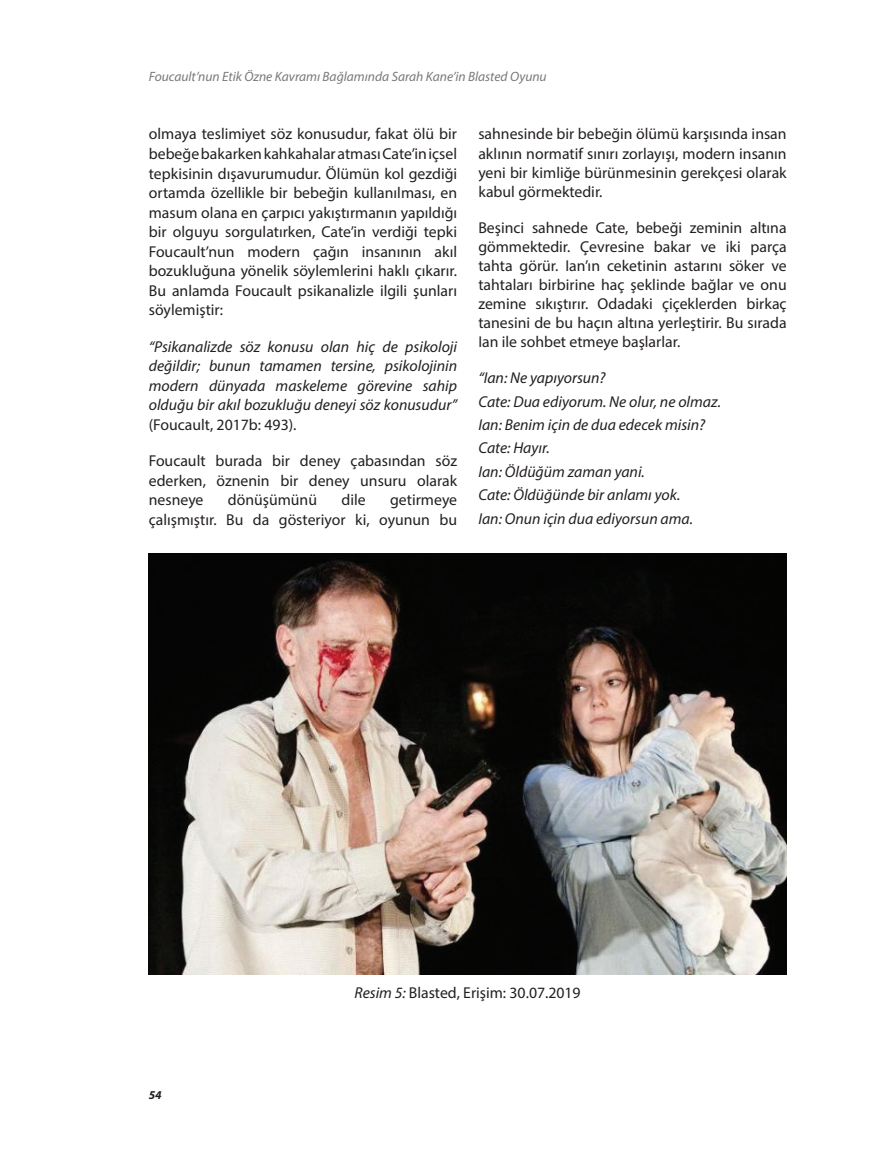
<style>
.page{position:relative;width:893px;height:1149px;background:#fff}
.page>*{position:absolute;margin:0;border:0;box-sizing:border-box;transform-origin:0 0}
.t1{font:15.75px/19.5px "Myriad Pro";color:#231f20;text-align:justify}
.t2{font:italic 15.75px/23.4px "Myriad Pro";color:#231f20;text-align:justify}
.t3{font:italic 13.5px "Myriad Pro";color:#76787b}
.t4{font:italic 700 12px "Myriad Pro";color:#231f20}
.s1{font-style:italic}
</style>
<div class="page">
<img style="left:148px;top:554px;width:639px;height:420px">
<p class="t3" style="left:149px;top:68px;width:399px">Foucault’nun Etik Özne Kavramı Bağlamında Sarah Kane’in Blasted Oyunu</p>
<p class="t1" style="left:149px;top:124px;width:310px">olmaya teslimiyet söz konusudur, fakat ölü bir bebeğe bakarken kahkahalar atması Cate’in içsel tepkisinin dışavurumudur. Ölümün kol gezdiği ortamda özellikle bir bebeğin kullanılması, en masum olana en çarpıcı yakıştırmanın yapıldığı bir olguyu sorgulatırken, Cate’in verdiği tepki Foucault’nun modern çağın insanının akıl bozukluğuna yönelik söylemlerini haklı çıkarır.<br>Bu anlamda Foucault psikanalizle ilgili şunları söylemiştir:</p>
<p class="t2" style="left:149px;top:336px;width:310px;line-height:19.5px">“Psikanalizde söz konusu olan hiç de psikoloji değildir; bunun tamamen tersine, psikolojinin modern dünyada maskeleme görevine sahip olduğu bir akıl bozukluğu deneyi söz konusudur”</p>
<p class="t1" style="left:149px;top:414px;width:149px">(Foucault, 2017b: 493).</p>
<p class="t1" style="left:149px;top:451px;width:310px">Foucault burada bir deney çabasından söz ederken, öznenin bir deney unsuru olarak nesneye</p>
<p class="t1" style="left:228px;top:490px;width:91px">dönüşümünü</p>
<p class="t1" style="left:341px;top:490px;width:26px">dile</p>
<p class="t1" style="left:149px;top:490px;width:310px;text-align:right">getirmeye<br>çalışmıştır. Bu da gösteriyor ki, oyunun bu</p>
<p class="t1" style="left:478px;top:124px;width:310px;line-height:19px">sahnesinde bir bebeğin ölümü karşısında insan aklının normatif sınırı zorlayışı, modern insanın yeni bir kimliğe bürünmesinin gerekçesi olarak kabul görmektedir.</p>
<p class="t1" style="left:478px;top:218px;width:310px;line-height:19px">Beşinci sahnede Cate, bebeği zeminin altına gömmektedir. Çevresine bakar ve iki parça tahta görür. Ian’ın ceketinin astarını söker ve tahtaları birbirine haç şeklinde bağlar ve onu zemine sıkıştırır. Odadaki çiçeklerden birkaç tanesini de bu haçın altına yerleştirir. Bu sırada Ian ile sohbet etmeye başlarlar.</p>
<p class="t2" style="left:478px;top:366px;width:244px;text-align:left">“Ian: Ne yapıyorsun?<br>Cate: Dua ediyorum. Ne olur, ne olmaz.<br>Ian: Benim için de dua edecek misin?<br>Cate: Hayır.<br>Ian: Öldüğüm zaman yani.<br>Cate: Öldüğünde bir anlamı yok.<br>Ian: Onun için dua ediyorsun ama.</p>
<p class="t4" style="left:149px;top:1086px;width:14px">54</p>
<p class="t1" style="left:354px;top:982px;width:228px"><span class="s1">Resim 5:</span> Blasted, Erişim: 30.07.2019</p>
</div>
